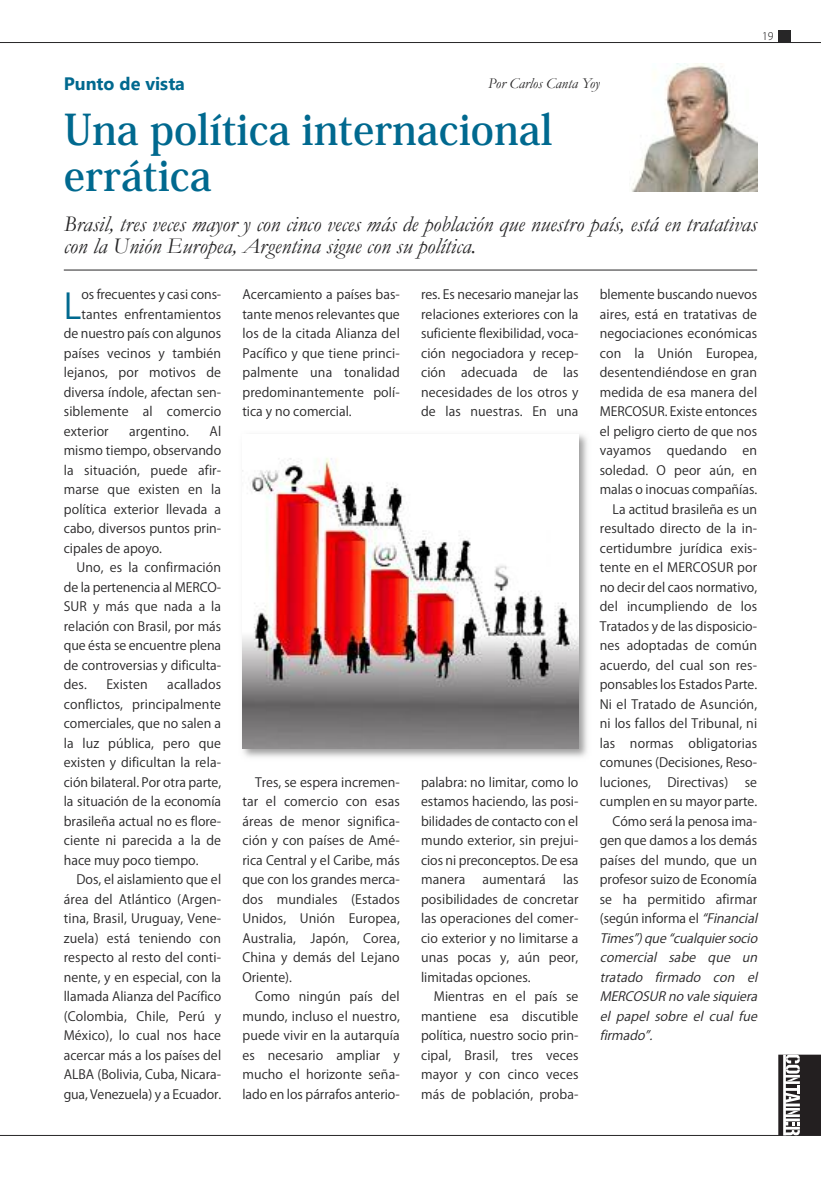
<style>
.page{position:relative;width:821px;height:1178px;background:#fff}
.page>*{position:absolute;margin:0;border:0;box-sizing:border-box;transform-origin:0 0}
.t1{font:700 42px/46.5px "Koz Min Pro";color:#00698f}
.t2{font:34.8px "Koz Go Pro";color:#00698f}
.t3{font:italic 22.5px/22.5px "Garamond";color:#272627}
.t4{font:700 18px "Segoe UI";color:#00698f}
.t5{font:italic 15px "Garamond";color:#272627}
.t6{font:12.75px/19.5px "Koz Go Pro";letter-spacing:.01em;color:#272627;text-align:justify}
.t7{font:italic 12.75px "Koz Go Pro";color:#272627}
.t8{font:12.75px "Koz Go Pro";letter-spacing:-.01em;color:#272627}
.t9{font:300 10.5px "Koz Go Pro";color:#272627}
.s1{font-style:italic}
</style>
<div class="page">
<hr style="left:0;top:42px;width:821px;height:1px;background:#272627">
<div style="left:778px;top:30px;width:13px;height:13px;background:#272627"></div>
<hr style="left:64px;top:270px;width:693px;height:1px;background:#272627">
<img style="left:631px;top:64px;width:126px;height:127px">
<hr style="left:0;top:1135px;width:821px;height:1px;background:#272627">
<svg style="left:778px;top:1054px;width:43px;height:81px"></svg>
<img style="left:243px;top:434px;width:344px;height:323px">
<img style="left:242px;top:434px;width:336px;height:315px">
<h3 class="t4" style="left:64px;top:70px;width:122px">Punto de vista</h3>
<p class="t5" style="left:488px;top:75px;width:113px">Por Carlos Canta Yoy</p>
<h1 class="t1" style="left:64px;top:104px;width:490px">Una política internacional errática</h1>
<p class="t9" style="left:762px;top:29px;width:13px">19</p>
<h3 class="t3" style="left:64px;top:213px;width:695px">Brasil, tres veces mayor y con cinco veces más de población que nuestro país, está en tratativas con la Unión Europea, Argentina sigue con su política.</h3>
<h2 class="t2" style="left:64px;top:283px;width:19px">L</h2>
<p class="t8" style="left:82px;top:286px;width:141px">os frecuentes y casi cons-</p>
<p class="t6" style="left:421px;top:285px;width:159px">res. Es necesario manejar las relaciones exteriores con la suficiente flexibilidad, voca&shy;ción negociadora y recep&shy;ción adecuada de las necesidades de los otros y de las nuestras. En una</p>
<p class="t6" style="left:242px;top:285px;width:159px">Acercamiento a países bas&shy;tante menos relevantes que los de la citada Alianza del Pacífico y que tiene princi&shy;palmente una tonalidad predominantemente polí&shy;tica y no comercial.</p>
<p class="t6" style="left:600px;top:285px;width:159px">blemente buscando nuevos</p>
<p class="t6" style="left:600px;top:305px;width:159px">aires, está en tratativas de</p>
<p class="t6" style="left:600px;top:324px;width:159px">negociaciones económicas</p>
<p class="t6" style="left:600px;top:344px;width:159px">con la Unión Europea,</p>
<p class="t6" style="left:600px;top:363px;width:159px">desentendiéndose en gran</p>
<p class="t6" style="left:600px;top:383px;width:159px">medida de esa manera del</p>
<p class="t6" style="left:600px;top:402px;width:159px">MERCOSUR. Existe entonces</p>
<p class="t6" style="left:600px;top:422px;width:159px">el peligro cierto de que nos</p>
<p class="t6" style="left:600px;top:441px;width:159px">vayamos quedando en</p>
<p class="t6" style="left:600px;top:461px;width:159px">soledad. O peor aún, en</p>
<p class="t6" style="left:600px;top:480px;width:159px">malas o inocuas compañías.</p>
<p class="t6" style="left:612px;top:500px;width:146px">La actitud brasileña es un</p>
<p class="t6" style="left:600px;top:519px;width:159px">resultado directo de la in-</p>
<p class="t6" style="left:600px;top:539px;width:159px">certidumbre jurídica exis-</p>
<p class="t6" style="left:600px;top:558px;width:159px">tente en el MERCOSUR por</p>
<p class="t6" style="left:600px;top:578px;width:159px">no decir del caos normativo,</p>
<p class="t6" style="left:600px;top:597px;width:159px">del incumpliendo de los</p>
<p class="t6" style="left:600px;top:617px;width:159px">Tratados y de las disposicio-</p>
<p class="t6" style="left:600px;top:636px;width:159px">nes adoptadas de común</p>
<p class="t6" style="left:600px;top:656px;width:159px">acuerdo, del cual son res-</p>
<p class="t6" style="left:600px;top:675px;width:159px">ponsables los Estados Parte.</p>
<p class="t6" style="left:600px;top:695px;width:159px">Ni el Tratado de Asunción,</p>
<p class="t6" style="left:600px;top:714px;width:159px">ni los fallos del Tribunal, ni</p>
<p class="t6" style="left:600px;top:734px;width:159px">las normas obligatorias</p>
<p class="t6" style="left:600px;top:753px;width:159px">comunes (Decisiones, Reso-</p>
<p class="t6" style="left:600px;top:773px;width:53px">luciones,</p>
<p class="t6" style="left:667px;top:773px;width:62px">Directivas)</p>
<p class="t6" style="left:744px;top:773px;width:14px">se</p>
<p class="t6" style="left:600px;top:792px;width:159px">cumplen en su mayor parte.</p>
<p class="t6" style="left:612px;top:812px;width:146px">Cómo será la penosa ima-</p>
<p class="t6" style="left:600px;top:831px;width:159px">gen que damos a los demás</p>
<p class="t6" style="left:600px;top:851px;width:159px">países del mundo, que un</p>
<p class="t6" style="left:600px;top:870px;width:159px">profesor suizo de Economía</p>
<p class="t6" style="left:600px;top:890px;width:159px">se ha permitido afirmar</p>
<p class="t6" style="left:600px;top:909px;width:162px">(según informa el <span class="s1">“Financial</span></p>
<p class="t7" style="left:600px;top:930px;width:162px">Times”) que “cualquier socio</p>
<p class="t7" style="left:600px;top:949px;width:162px">comercial sabe que un</p>
<p class="t7" style="left:600px;top:969px;width:162px">tratado firmado con el</p>
<p class="t7" style="left:600px;top:988px;width:162px">MERCOSUR no vale siquiera</p>
<p class="t7" style="left:600px;top:1008px;width:162px">el papel sobre el cual fue</p>
<p class="t7" style="left:600px;top:1027px;width:58px">firmado”.</p>
<p class="t6" style="left:81px;top:305px;width:141px">tantes enfrentamientos</p>
<p class="t6" style="left:64px;top:324px;width:159px">de nuestro país con algunos</p>
<p class="t6" style="left:64px;top:344px;width:159px">países vecinos y también</p>
<p class="t6" style="left:64px;top:363px;width:159px">lejanos, por motivos de</p>
<p class="t6" style="left:64px;top:383px;width:159px">diversa índole, afectan sen-</p>
<p class="t6" style="left:64px;top:402px;width:159px">siblemente al comercio</p>
<p class="t6" style="left:64px;top:422px;width:46px">exterior</p>
<p class="t6" style="left:129px;top:422px;width:61px">argentino.</p>
<p class="t6" style="left:64px;top:422px;width:159px;text-indent:146px">Al mismo tiempo, observando la situación, puede afir&shy;marse que existen en la política exterior llevada a cabo, diversos puntos prin&shy;cipales de apoyo.</p>
<p class="t6" style="left:64px;top:558px;width:159px;text-indent:13px">Uno, es la confirmación de la pertenencia al MERCO-SUR y más que nada a la relación con Brasil, por más que ésta se encuentre plena de controversias y dificulta&shy;des.</p>
<p class="t6" style="left:64px;top:675px;width:159px;text-indent:103px">acallados conflictos, principalmente comerciales, que no salen a la luz pública, pero que existen y dificultan la rela&shy;ción bilateral. Por otra parte, la situación de la economía brasileña actual no es flore&shy;ciente ni parecida a la de hace muy poco tiempo.</p>
<p class="t6" style="left:64px;top:870px;width:159px;text-indent:13px">Dos, el aislamiento que el área del Atlántico (Argen&shy;tina, Brasil, Uruguay, Vene&shy;zuela) está teniendo con respecto al resto del conti&shy;nente, y en especial, con la llamada Alianza del Pacífico (Colombia, Chile, Perú y México), lo cual nos hace acercar más a los países del ALBA (Bolivia, Cuba, Nicara&shy;gua, Venezuela) y a Ecuador.</p>
<p class="t6" style="left:106px;top:675px;width:43px">Existen</p>
<p class="t6" style="left:421px;top:773px;width:159px">palabra: no limitar, como lo estamos haciendo, las posi&shy;bilidades de contacto con el mundo exterior, sin prejui&shy;cios ni preconceptos. De esa manera</p>
<p class="t6" style="left:242px;top:773px;width:159px;text-indent:13px">Tres, se espera incremen&shy;tar el comercio con esas áreas de menor significa&shy;ción y con países de Amé&shy;rica Central y el Caribe, más que con los grandes merca&shy;dos mundiales (Estados Unidos, Unión Europea, Australia, Japón, Corea, China y demás del Lejano Oriente).</p>
<p class="t6" style="left:242px;top:987px;width:159px;text-indent:13px">Como ningún país del mundo, incluso el nuestro, puede vivir en la autarquía es necesario ampliar y mucho el horizonte seña&shy;lado en los párrafos anterio-</p>
<p class="t6" style="left:421px;top:870px;width:159px;text-indent:142px">las posibilidades de concretar las operaciones del comer&shy;cio exterior y no limitarse a unas pocas y, aún peor, limitadas opciones.</p>
<p class="t6" style="left:421px;top:987px;width:159px;text-indent:13px">Mientras en el país se mantiene esa discutible política, nuestro socio prin&shy;cipal, Brasil, tres veces mayor y con cinco veces más de población, proba-</p>
<p class="t6" style="left:482px;top:870px;width:65px">aumentará</p>
</div>
